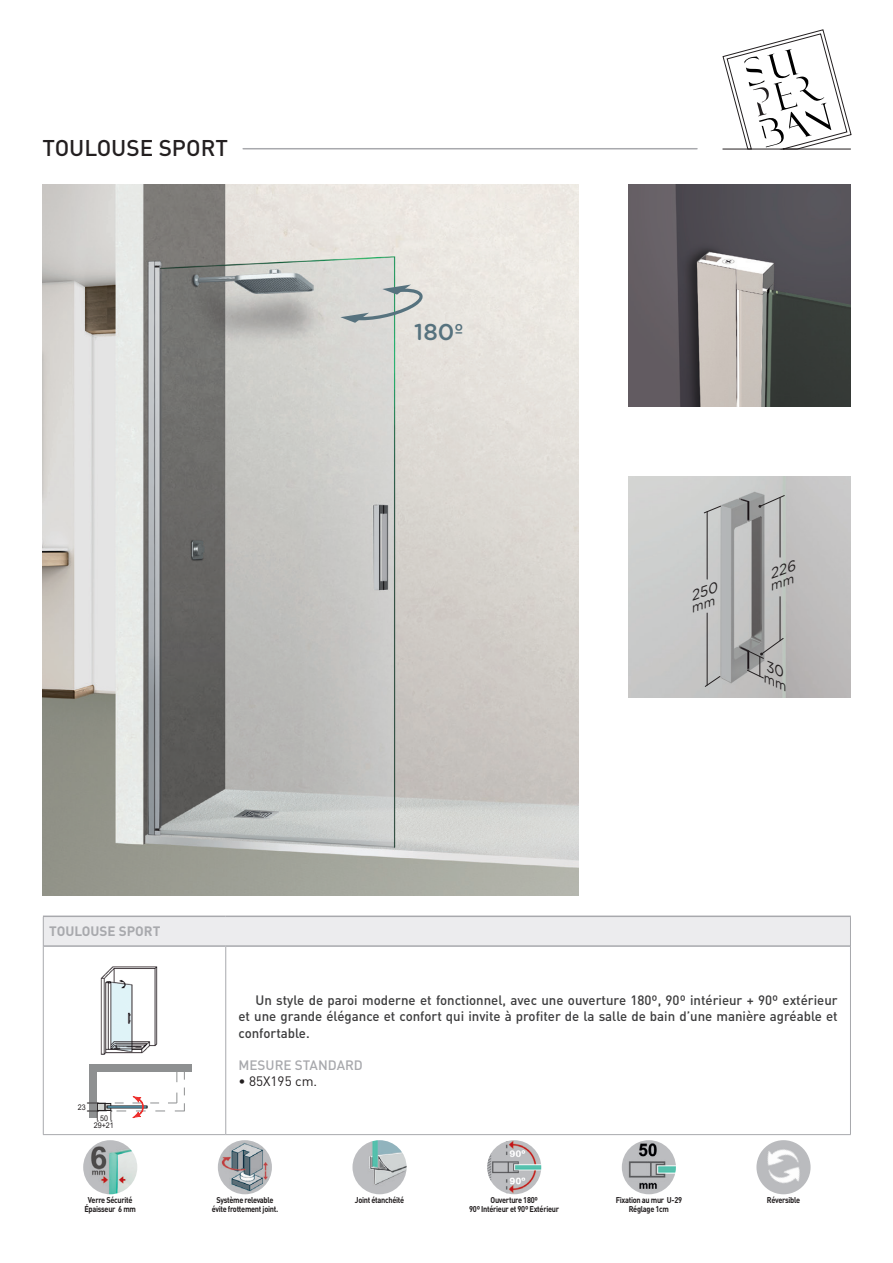
<style>
.page{position:relative;width:893px;height:1263px;background:#fff}
.page>*{position:absolute;margin:0;border:0;box-sizing:border-box;transform-origin:0 0}
.t1{font:500 22.8px "Gotham Rounded";color:#56727e}
.t2{font:500 22.5px "DIN Pro";color:#231f20}
.t3{font:500 13.5px/16.5px "DIN Pro";color:#3c3c3d;text-align:justify}
.t4{font:500 13.5px "DIN Pro";color:#a8a9ad}
.t5{font:700 13.5px "DIN Pro";color:#a8a9ad}
.t6{font:13.5px "DIN Pro";color:#231f20}
.t7{font:700 8.4px/9px "DIN Pro";letter-spacing:-.04em;color:#231f20;text-align:center;scale:.89 1}
.t8{font:700 8.25px "DIN Pro";letter-spacing:-.04em;color:#231f20;scale:.89 1}
.t9{font:7.8px/6.8px "Arial";color:#231f20;text-align:center;scale:.91 1}
.s1{font-size:8.4px}
</style>
<div class="page">
<img style="left:43px;top:185px;width:536px;height:710px">
<svg style="left:340px;top:284px;width:83px;height:39px;background:#c7cbc9"></svg>
<hr style="left:243px;top:148px;width:454px;height:1px;background:#a8a9ad">
<img style="left:629px;top:477px;width:221px;height:221px">
<svg style="left:704px;top:675px;width:17px;height:12px"></svg>
<svg style="left:758px;top:495px;width:27px;height:13px"></svg>
<svg style="left:703px;top:505px;width:18px;height:9px"></svg>
<hr style="left:707px;top:613px;width:1px;height:72px;background:#231f20">
<hr style="left:780px;top:597px;width:1px;height:44px;background:#231f20">
<hr style="left:707px;top:512px;width:1px;height:67px;background:#231f20">
<hr style="left:780px;top:498px;width:1px;height:59px;background:#231f20">
<div style="left:43px;top:916px;width:807px;height:30px;background:#ececee"></div>
<svg style="left:43px;top:917px;width:1px;height:29px"></svg>
<hr style="left:43px;top:915px;width:183px;height:2px;background:#a8a9ad">
<hr style="left:226px;top:915px;width:625px;height:2px;background:#a8a9ad">
<svg style="left:850px;top:917px;width:1px;height:29px"></svg>
<hr style="left:43px;top:946px;width:1px;height:188px;background:#a8a9ad">
<hr style="left:44px;top:945px;width:182px;height:2px;background:#a8a9ad">
<hr style="left:43px;top:1134px;width:183px;height:1px;background:#a8a9ad">
<hr style="left:225px;top:947px;width:1px;height:187px;background:#a8a9ad">
<hr style="left:226px;top:945px;width:624px;height:2px;background:#a8a9ad">
<hr style="left:850px;top:946px;width:1px;height:188px;background:#a8a9ad">
<hr style="left:226px;top:1134px;width:625px;height:1px;background:#a8a9ad">
<img style="left:100px;top:966px;width:58px;height:89px">
<div style="left:89px;top:1064px;width:102px;height:8px;background:#8e9091"></div>
<svg style="left:87px;top:1072px;width:98px;height:50px"></svg>
<img style="left:629px;top:185px;width:221px;height:221px">
<svg style="left:722px;top:29px;width:130px;height:120px"></svg>
<hr style="left:722px;top:149px;width:129px;height:1px;background:#231f20">
<img style="left:83px;top:1140px;width:54px;height:54px;border-radius:27px">
<img style="left:218px;top:1140px;width:54px;height:54px;border-radius:27px">
<img style="left:352px;top:1140px;width:55px;height:54px;border-radius:27px">
<img style="left:487px;top:1140px;width:54px;height:54px;border-radius:27px">
<img style="left:622px;top:1140px;width:54px;height:54px;border-radius:27px">
<img style="left:756px;top:1140px;width:55px;height:54px">
<svg style="left:693px;top:581px;width:24px;height:31px"></svg>
<svg style="left:772px;top:560px;width:23px;height:31px"></svg>
<svg style="left:746px;top:637px;width:39px;height:54px;background:#aaaaa9"></svg>
<h2 class="t2" style="left:43px;top:133px;width:187px">TOULOUSE SPORT</h2>
<h1 class="t1" style="left:414px;top:316px;width:50px">180º</h1>
<p class="t5" style="left:49px;top:922px;width:113px">TOULOUSE SPORT</p>
<p class="t9" style="left:78px;top:1103px;width:10px">23</p>
<p class="t9" style="left:94px;top:1115px;width:24px">50<br>29+21</p>
<p class="t3" style="left:238px;top:991px;width:601px;text-indent:17px">Un style de paroi moderne et fonctionnel, avec une ouverture 180º, 90º intérieur + 90º extérieur et une grande élégance et confort qui invite à profiter de la salle de bain d’une manière agréable et confortable.</p>
<p class="t4" style="left:238px;top:1055px;width:126px">MESURE STANDARD</p>
<p class="t6" style="left:238px;top:1072px;width:80px">• 85X195 cm.</p>
<p class="t7" style="left:84px;top:1195px;width:59px">Verre Sécurité<br>Épaisseur 6 mm</p>
<p class="t7" style="left:212px;top:1195px;width:76px">Système relevable évite frottement joint.</p>
<p class="t7" style="left:355px;top:1195px;width:57px">Joint étanchéité</p>
<p class="t7" style="left:469px;top:1195px;width:103px">Ouverture 180º<br>90º Intérieur et 90º Extérieur</p>
<p class="t7" style="left:616px;top:1195px;width:76px">Fixation au mur U-29</p>
<p class="t8" style="left:629px;top:1204px;width:47px">Réglage <span class="s1">1cm</span></p>
<p class="t7" style="left:767px;top:1195px;width:39px">Réversible</p>
</div>
